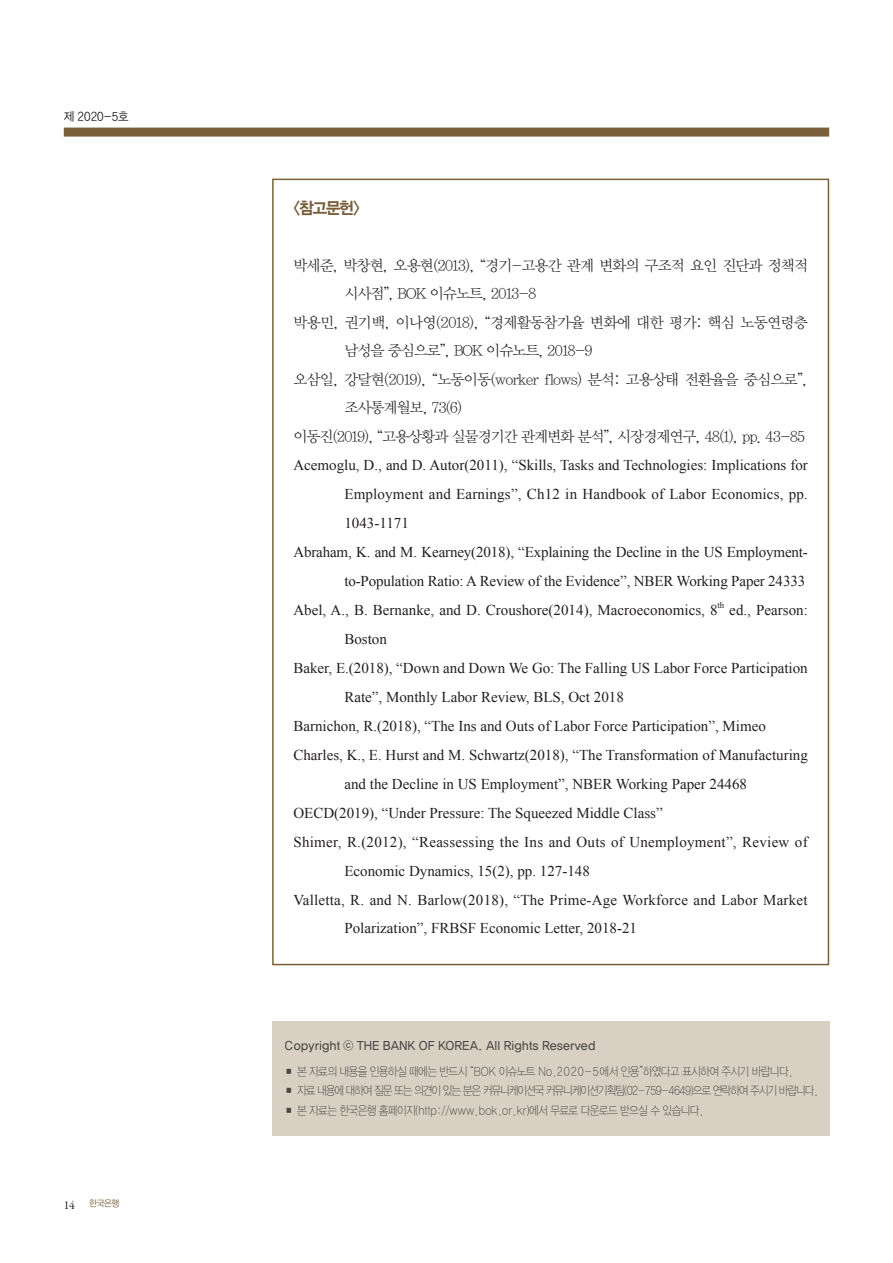
<style>
.page{position:relative;width:893px;height:1263px;background:#fff}
.page>*{position:absolute;margin:0;border:0;box-sizing:border-box;transform-origin:0 0}
.t1{font:16.5px "YDVYGO155";color:#79603b;scale:.95 1}
.t2{font:15px "Times New Roman";color:#231f20}
.t3{font:15px "YDVY Mj O12";letter-spacing:-.065em;color:#231f20}
.t4{font:15px "Times New Roman";letter-spacing:.02em;color:#231f20}
.t5{font:12px "YDVYGO115";letter-spacing:-.06em;color:#57585a;scale:.88 1}
.t6{font:12px "YDVYGO115";letter-spacing:-.1em;color:#57585a;scale:.88 1}
.t7{font:12px "YDVYGO135";letter-spacing:-.06em;color:#57585a;scale:.95 1}
.t8{font:12px "YDVYGO125";letter-spacing:-.05em;color:#231f20;scale:.95 1}
.t9{font:9px "YDVYGO125";color:#79603b;scale:.95 1}
.t10{font:8.7px "Times New Roman";color:#231f20}
.s1{font-family:"Garamond Premr Pro";font-size:12px;color:#231f20}
</style>
<div class="page">
<div style="left:64px;top:128px;width:765px;height:9px;background:#79603b"></div>
<div style="left:272px;top:1020px;width:557px;height:115px;background:#d9d0c4"></div>
<p class="t8" style="left:64px;top:109px;width:70px">제 2020-5호</p>
<p class="t9" style="left:64px;top:1198px;width:60px"><span class="s1">14</span> 한국은행</p>
<p class="t1" style="left:293px;top:197px;width:71px">〈참고문헌〉</p>
<p class="t3" style="left:293px;top:255px;width:516px">박세준, 박창현, 오용현(2013), “경기-고용간 관계 변화의 구조적 요인 진단과 정책적</p>
<p class="t3" style="left:344px;top:284px;width:194px">시사점”, BOK 이슈노트, 2013-8</p>
<p class="t3" style="left:293px;top:312px;width:516px">박용민, 권기백, 이나영(2018), “경제활동참가율 변화에 대한 평가: 핵심 노동연령층</p>
<p class="t3" style="left:344px;top:341px;width:250px">남성을 중심으로”, BOK 이슈노트, 2018-9</p>
<p class="t3" style="left:293px;top:369px;width:516px">오삼일, 강달현(2019), “노동이동(worker flows) 분석: 고용상태 전환율을 중심으로”,</p>
<p class="t3" style="left:344px;top:398px;width:119px">조사통계월보, 73(6)</p>
<p class="t3" style="left:293px;top:426px;width:513px">이동진(2019), “고용상황과 실물경기간 관계변화 분석”, 시장경제연구, 48(1), pp. 43-85</p>
<p class="t2" style="left:293px;top:455px;width:516px">Acemoglu, D., and D. Autor(2011), “Skills, Tasks and Technologies: Implications for</p>
<p class="t2" style="left:344px;top:484px;width:465px">Employment and Earnings”, Ch12 in Handbook of Labor Economics, pp.</p>
<p class="t2" style="left:344px;top:513px;width:66px">1043-1171</p>
<p class="t2" style="left:293px;top:542px;width:516px">Abraham, K. and M. Kearney(2018), “Explaining the Decline in the US Employment-</p>
<p class="t2" style="left:344px;top:571px;width:462px">to-Population Ratio: A Review of the Evidence”, NBER Working Paper 24333</p>
<p class="t2" style="left:293px;top:600px;width:426px">Abel, A., B. Bernanke, and D. Croushore(2014), Macroeconomics, 8</p>
<p class="t10" style="left:717px;top:599px;width:8px">th</p>
<p class="t2" style="left:729px;top:600px;width:80px">ed., Pearson:</p>
<p class="t2" style="left:344px;top:629px;width:44px">Boston</p>
<p class="t2" style="left:293px;top:658px;width:516px">Baker, E.(2018), “Down and Down We Go: The Falling US Labor Force Participation</p>
<p class="t2" style="left:344px;top:687px;width:281px">Rate”, Monthly Labor Review, BLS, Oct 2018</p>
<p class="t2" style="left:293px;top:716px;width:474px">Barnichon, R.(2018), “The Ins and Outs of Labor Force Participation”, Mimeo</p>
<p class="t2" style="left:293px;top:745px;width:516px">Charles, K., E. Hurst and M. Schwartz(2018), “The Transformation of Manufacturing</p>
<p class="t2" style="left:344px;top:774px;width:404px">and the Decline in US Employment”, NBER Working Paper 24468</p>
<p class="t2" style="left:293px;top:802px;width:371px">OECD(2019), “Under Pressure: The Squeezed Middle Class”</p>
<p class="t4" style="left:293px;top:831px;width:516px">Shimer, R.(2012), “Reassessing the Ins and Outs of Unemployment”, Review of</p>
<p class="t2" style="left:344px;top:860px;width:247px">Economic Dynamics, 15(2), pp. 127-148</p>
<p class="t2" style="left:293px;top:889px;width:516px">Valletta, R. and N. Barlow(2018), “The Prime-Age Workforce and Labor Market</p>
<p class="t2" style="left:344px;top:918px;width:294px">Polarization”, FRBSF Economic Letter, 2018-21</p>
<p class="t7" style="left:285px;top:1038px;width:329px">Copyright ⓒ THE BANK OF KOREA. All Rights Reserved</p>
<p class="t5" style="left:285px;top:1063px;width:579px">■ 본 자료의 내용을 인용하실 때에는 반드시 “BOK 이슈노트 No.2020-5에서 인용”하였다고 표시하여 주시기 바랍니다.</p>
<p class="t6" style="left:285px;top:1083px;width:608px">■ 자료 내용에 대하여 질문 또는 의견이 있는 분은 커뮤니케이션국 커뮤니케이션기획팀(02-759-4649)으로 연락하여 주시기 바랍니다.</p>
<p class="t5" style="left:285px;top:1102px;width:478px">■ 본 자료는 한국은행 홈페이지(http://www.bok.or.kr)에서 무료로 다운로드 받으실 수 있습니다.</p>
</div>
